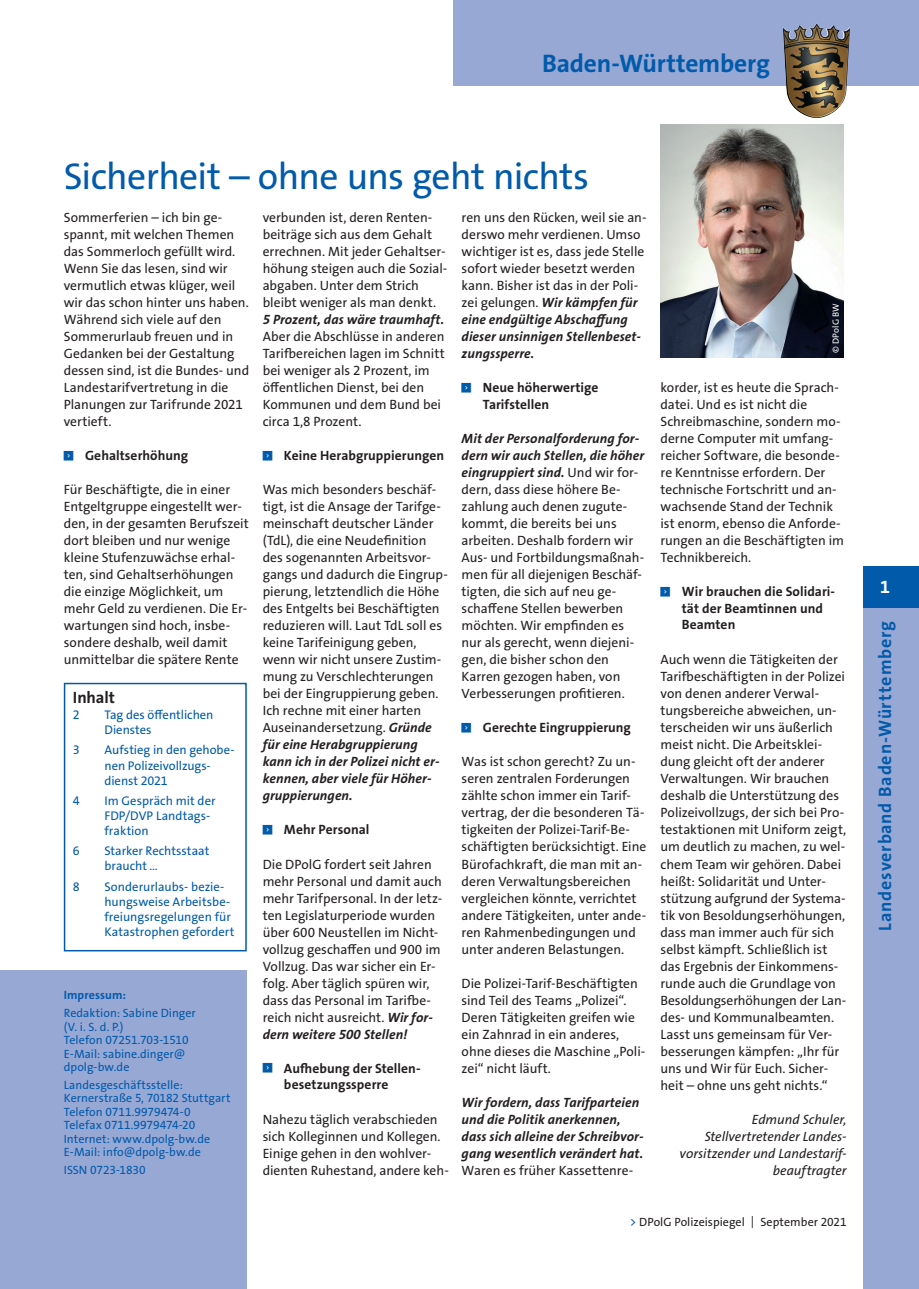
<style>
.page{position:relative;width:919px;height:1289px;background:#fff}
.page>*{position:absolute;margin:0;border:0;box-sizing:border-box;transform-origin:0 0}
.Headline_25_pt{font:37.5px "The Sans Os F";letter-spacing:-.015em;color:#015aaa}
.t1{font:700 25.5px "The Sans Os F";letter-spacing:-.005em;color:#015aaa}
.t2{font:700 18px "The Sans Os F";letter-spacing:.045em;color:#015aaa}
.t3{font:700 18px "The Sans Os F";color:#fff}
.t4{font:700 16.5px "The Sans Os F";letter-spacing:-.01em;color:#231f20}
.Grundtext{font:13.5px/17px "The Sans Os F";color:#231f20}
.t5{font:700 13.5px/16.5px "The Sans Os F";letter-spacing:.005em;color:#231f20}
.Grundtext-2{font:italic 700 13.5px/17px "The Sans Os F";letter-spacing:.005em;color:#231f20}
.Grundtext-3{font:italic 13.5px/17px "The Sans Os F";color:#231f20;text-align:right}
.Inhaltsverzeichnis{font:12.6px/15px "The Sans Os F";color:#015aaa}
.Grundtext-4{font:12px "The Sans Os F";color:#015aaa}
.t6{font:12px "The Sans Os F";letter-spacing:.005em;color:#231f20}
.Grundtext-5{font:700 12px "The Sans Os F";letter-spacing:.005em;color:#015aaa}
.Fotonachweis{font:9px "The Sans Os F";letter-spacing:.015em;color:#fff}
.s1{font-weight:700;font-style:italic}
.s2{font-weight:400;font-style:normal}
.s3{color:#015aaa}
</style>
<div class="page">
<div style="left:0;top:970px;width:247px;height:318px;background:#97a8d5"></div>
<div style="left:64px;top:682px;width:183px;height:269px;border:2px solid #015aaa"></div>
<img style="left:660px;top:124px;width:183px;height:234px">
<div style="left:863px;top:566px;width:55px;height:42px;background:#015aaa"></div>
<div style="left:863px;top:608px;width:55px;height:680px;background:#97a8d5"></div>
<div style="left:453px;top:0;width:465px;height:85px;background:#97a8d5"></div>
<img style="left:782px;top:23px;width:67px;height:95px">
<h2 class="t1" style="left:542px;top:47px;width:229px">Baden-Württemberg</h2>
<p class="Headline_25_pt" style="left:64px;top:153px;width:526px">Sicherheit – ohne uns geht nichts</p>
<p class="Grundtext" style="left:64px;top:209px;width:187px">Sommerferien – ich bin ge&shy;spannt, mit welchen Themen das Sommerloch gefüllt wird.<br>Wenn Sie das lesen, sind wir vermutlich etwas klüger, weil wir das schon hinter uns haben.<br>Während sich viele auf den<br>Sommerurlaub freuen und in<br>Gedanken bei der Gestaltung dessen sind, ist die Bundes- und<br>Landestarifvertretung in die<br>Planungen zur Tarifrunde 2021 vertieft.</p>
<p class="t5" style="left:64px;top:447px;width:126px"><sup>&lt;</sup> Gehaltserhöhung</p>
<p class="Grundtext" style="left:64px;top:481px;width:186px">Für Beschäftigte, die in einer<br>Entgeltgruppe eingestellt wer&shy;den, in der gesamten Berufszeit dort bleiben und nur wenige kleine Stufenzuwächse erhal&shy;ten, sind Gehaltserhöhungen die einzige Möglichkeit, um mehr Geld zu verdienen. Die Er&shy;wartungen sind hoch, insbe&shy;sondere deshalb, weil damit unmittelbar die spätere Rente</p>
<p class="Grundtext" style="left:263px;top:209px;width:186px">verbunden ist, deren Renten&shy;beiträge sich aus dem Gehalt errechnen. Mit jeder Gehaltser&shy;höhung steigen auch die Sozial&shy;abgaben. Unter dem Strich bleibt weniger als man denkt.<br><span class="s1">5 Prozent, das wäre traumhaft.<br></span>Aber die Abschlüsse in anderen<br>Tarifbereichen lagen im Schnitt bei weniger als 2 Prozent, im öffentlichen Dienst, bei den<br>Kommunen und dem Bund bei circa 1,8 Prozent.</p>
<p class="t5" style="left:263px;top:447px;width:183px"><sup>&lt;</sup> Keine Herabgruppierungen</p>
<p class="Grundtext" style="left:263px;top:481px;width:187px">Was mich besonders beschäf&shy;tigt, ist die Ansage der Tarifge&shy;meinschaft deutscher Länder (TdL), die eine Neudefinition des sogenannten Arbeitsvor&shy;gangs und dadurch die Eingrup&shy;pierung, letztendlich die Höhe des Entgelts bei Beschäftigten reduzieren will. Laut TdL soll es keine Tarifeinigung geben, wenn wir nicht unsere Zustim&shy;mung zu Verschlechterungen bei der Eingruppierung geben.<br>Ich rechne mit einer harten<br>Auseinandersetzung. <span class="s1">Gründe für eine Herabgruppierung kann ich in der Polizei nicht er&shy;kennen, aber viele für Höher&shy;gruppierungen.</span></p>
<p class="t5" style="left:263px;top:821px;width:108px"><sup>&lt;</sup> Mehr Personal</p>
<p class="Grundtext" style="left:263px;top:855px;width:181px">Die DPolG fordert seit Jahren mehr Personal und damit auch mehr Tarifpersonal. In der letz&shy;ten Legislaturperiode wurden über 600 Neustellen im Nicht&shy;vollzug geschaffen und 900 im<br>Vollzug. Das war sicher ein Er&shy;folg. Aber täglich spüren wir, dass das Personal im Tarifbe&shy;reich nicht ausreicht. <span class="s1">Wir for&shy;dern weitere 500 Stellen!</span></p>
<p class="t5" style="left:284px;top:1059px;width:138px;text-indent:-21px"><sup>&lt;</sup> Aufhebung der Stellen&shy;besetzungssperre</p>
<p class="Grundtext" style="left:263px;top:1110px;width:188px">Nahezu täglich verabschieden sich Kolleginnen und Kollegen.<br>Einige gehen in den wohlver&shy;dienten Ruhestand, andere keh-</p>
<p class="Grundtext" style="left:461px;top:209px;width:186px">ren uns den Rücken, weil sie an&shy;derswo mehr verdienen. Umso wichtiger ist es, dass jede Stelle sofort wieder besetzt werden kann. Bisher ist das in der Poli&shy;zei gelungen. <span class="s1">Wir kämpfen für eine endgültige Abschaffung dieser unsinnigen Stellenbeset&shy;zungssperre.</span></p>
<p class="t5" style="left:483px;top:379px;width:117px;text-indent:-21px"><sup>&lt;</sup> Neue höherwertige<br>Tarifstellen</p>
<p class="Grundtext" style="left:461px;top:430px;width:184px"><span class="s1">Mit der Personalforderung for&shy;dern wir auch Stellen, die höher eingruppiert sind.</span> Und wir for&shy;dern, dass diese höhere Be&shy;zahlung auch denen zugute&shy;kommt, die bereits bei uns arbeiten. Deshalb fordern wir<br>Aus- und Fortbildungsmaßnah&shy;men für all diejenigen Beschäf&shy;tigten, die sich auf neu ge&shy;schaffene Stellen bewerben möchten. Wir empfinden es nur als gerecht, wenn diejeni&shy;gen, die bisher schon den<br>Karren gezogen haben, von<br>Verbesserungen profitieren.</p>
<p class="t5" style="left:461px;top:719px;width:171px"><sup>&lt;</sup> Gerechte Eingruppierung</p>
<p class="Grundtext" style="left:461px;top:753px;width:186px">Was ist schon gerecht? Zu un&shy;seren zentralen Forderungen zählte schon immer ein Tarif&shy;vertrag, der die besonderen Tä&shy;tigkeiten der Polizei-Tarif-Be&shy;schäftigten berücksichtigt. Eine<br>Bürofachkraft, die man mit an&shy;deren Verwaltungsbereichen vergleichen könnte, verrichtet andere Tätigkeiten, unter ande&shy;ren Rahmenbedingungen und unter anderen Belastungen.</p>
<p class="Grundtext" style="left:461px;top:974px;width:185px">Die Polizei-Tarif-Beschäftigten sind Teil des Teams „Polizei“.<br>Deren Tätigkeiten greifen wie ein Zahnrad in ein anderes, ohne dieses die Maschine „Poli&shy;zei“ nicht läuft.</p>
<p class="Grundtext-2" style="left:461px;top:1093px;width:183px">Wir fordern, dass Tarifparteien und die Politik anerkennen, dass sich alleine der Schreibvor&shy;gang wesentlich verändert hat.<br><span class="s2">Waren es früher Kassettenre-</span></p>
<p class="t4" style="left:73px;top:687px;width:43px">Inhalt</p>
<p class="Inhaltsverzeichnis" style="left:73px;top:707px;width:8px">2</p>
<p class="Inhaltsverzeichnis" style="left:104px;top:707px;width:111px">Tag des öffentlichen<br>Dienstes</p>
<p class="Inhaltsverzeichnis" style="left:73px;top:742px;width:8px">3</p>
<p class="Inhaltsverzeichnis" style="left:104px;top:742px;width:131px">Aufstieg in den gehobe&shy;nen Polizeivollzugs&shy;dienst 2021</p>
<p class="Inhaltsverzeichnis" style="left:73px;top:793px;width:8px">4</p>
<p class="Inhaltsverzeichnis" style="left:104px;top:793px;width:113px">Im Gespräch mit der<br>FDP/DVP Landtags&shy;fraktion</p>
<p class="Inhaltsverzeichnis" style="left:73px;top:843px;width:8px">6</p>
<p class="Inhaltsverzeichnis" style="left:104px;top:843px;width:106px">Starker Rechtsstaat braucht …</p>
<p class="Inhaltsverzeichnis" style="left:73px;top:878px;width:8px">8</p>
<p class="Inhaltsverzeichnis" style="left:104px;top:878px;width:132px">Sonderurlaubs- bezie&shy;hungsweise Arbeitsbe&shy;freiungsregelungen für<br>Katastrophen gefordert</p>
<p class="Grundtext-5" style="left:64px;top:987px;width:64px">Impressum:</p>
<p class="Grundtext-4" style="left:64px;top:1005px;width:133px">Redaktion: Sabine Dinger</p>
<p class="Grundtext-4" style="left:64px;top:1018px;width:61px">(V. i. S. d. P.)</p>
<p class="Grundtext-4" style="left:64px;top:1032px;width:126px">Telefon 07251.703-1510</p>
<p class="Grundtext-4" style="left:64px;top:1045px;width:123px">E-Mail: sabine.dinger@</p>
<p class="Grundtext-4" style="left:64px;top:1059px;width:67px">dpolg-bw.de</p>
<p class="Grundtext-4" style="left:64px;top:1077px;width:120px">Landesgeschäftsstelle:</p>
<p class="Grundtext-4" style="left:64px;top:1090px;width:168px">Kernerstraße 5, 70182 Stuttgart</p>
<p class="Grundtext-4" style="left:64px;top:1104px;width:128px">Telefon 0711.9979474-0</p>
<p class="Grundtext-4" style="left:64px;top:1117px;width:133px">Telefax 0711.9979474-20</p>
<p class="Grundtext-4" style="left:64px;top:1131px;width:148px">Internet: www.dpolg-bw.de</p>
<p class="Grundtext-4" style="left:64px;top:1144px;width:139px">E-Mail: info@dpolg-bw.de</p>
<p class="Grundtext-4" style="left:64px;top:1162px;width:83px">ISSN 0723-1830</p>
<p class="Fotonachweis" style="left:829px;top:352px;width:51px;rotate:-90deg">© DPolG BW</p>
<p class="Grundtext" style="left:660px;top:379px;width:185px">korder, ist es heute die Sprach&shy;datei. Und es ist nicht die<br>Schreibmaschine, sondern mo&shy;derne Computer mit umfang&shy;reicher Software, die besonde&shy;re Kenntnisse erfordern. Der technische Fortschritt und an&shy;wachsende Stand der Technik ist enorm, ebenso die Anforde&shy;rungen an die Beschäftigten im<br>Technikbereich.</p>
<p class="t5" style="left:681px;top:583px;width:155px;text-indent:-21px"><sup>&lt;</sup> Wir brauchen die Solidari&shy;tät der Beamtinnen und<br>Beamten</p>
<p class="Grundtext" style="left:660px;top:651px;width:187px">Auch wenn die Tätigkeiten der<br>Tarifbeschäftigten in der Polizei von denen anderer Verwal&shy;tungsbereiche abweichen, un&shy;terscheiden wir uns äußerlich meist nicht. Die Arbeitsklei&shy;dung gleicht oft der anderer<br>Verwaltungen. Wir brauchen deshalb die Unterstützung des<br>Polizeivollzugs, der sich bei Pro&shy;testaktionen mit Uniform zeigt, um deutlich zu machen, zu wel&shy;chem Team wir gehören. Dabei heißt: Solidarität und Unter&shy;stützung aufgrund der Systema&shy;tik von Besoldungserhöhungen, dass man immer auch für sich selbst kämpft. Schließlich ist das Ergebnis der Einkommens&shy;runde auch die Grundlage von<br>Besoldungserhöhungen der Lan&shy;des- und Kommunalbeamten.<br>Lasst uns gemeinsam für Ver&shy;besserungen kämpfen: „Ihr für uns und Wir für Euch. Sicher&shy;heit – ohne uns geht nichts.“</p>
<p class="Grundtext-3" style="left:679px;top:1110px;width:168px">Edmund Schuler,<br>Stellvertretender Landes&shy;vorsitzender und Landestarif&shy;beauftragter</p>
<p class="t6" style="left:629px;top:1213px;width:218px"><span class="s3">&gt;</span> DPolG Polizeispiegel | September 2021</p>
<h3 class="t3" style="left:879px;top:575px;width:11px">1</h3>
<h3 class="t2" style="left:873px;top:930px;width:311px;rotate:-90deg">Landesverband Baden-Württemberg</h3>
</div>
